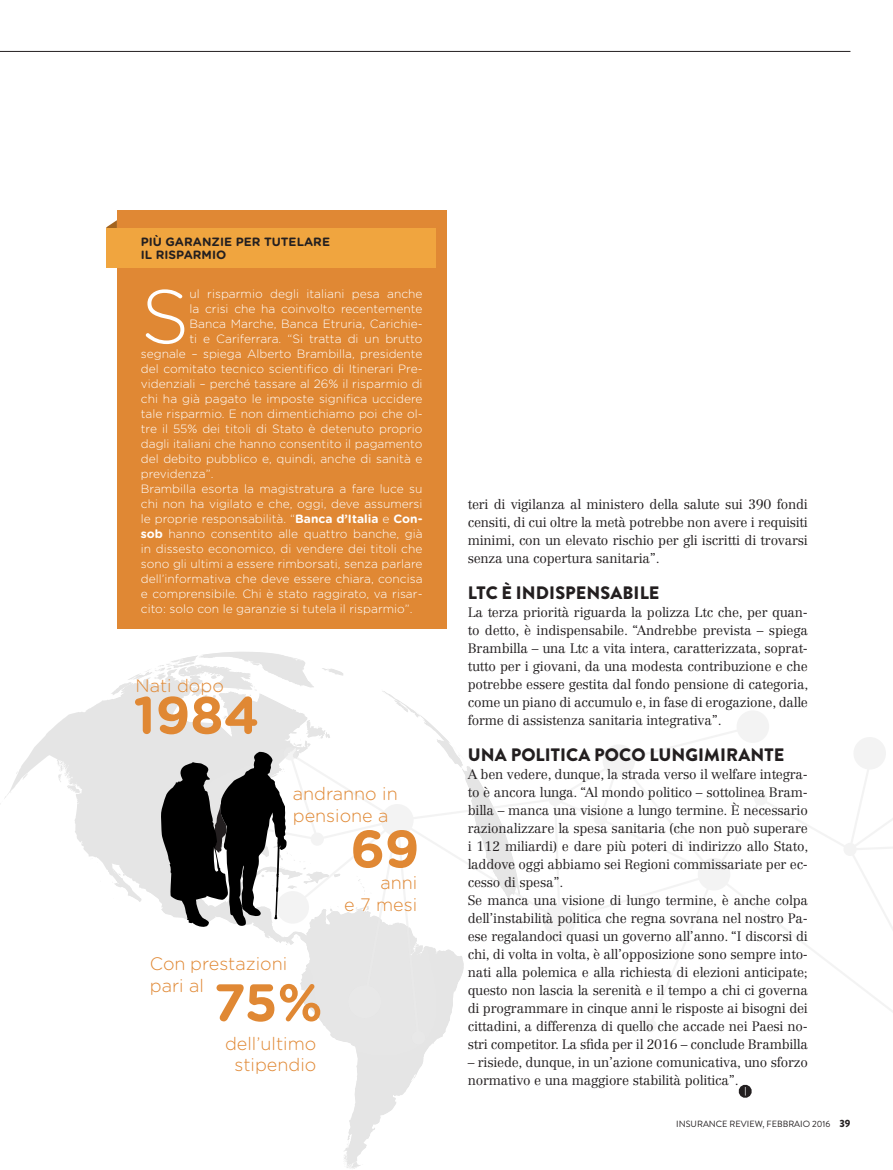
<style>
.page{position:relative;width:893px;height:1170px;background:#fff}
.page>*{position:absolute;margin:0;border:0;box-sizing:border-box;transform-origin:0 0}
.t1{font:300 75.9px "Gotham Rounded";color:#fff}
.t2{font:700 52.5px "Gotham Rounded";color:#e08834}
.t3{font:300 18px/21.6px "Gotham Rounded";color:#e08834}
.t4{font:900 18px "Brandon Grotesque";letter-spacing:.005em;color:#231f20}
.t5{font:300 13.5px/18px "Centennial LT Std";letter-spacing:-.015em;color:#231f20;text-align:justify}
.t6{font:300 12px/15px "Gotham Rounded";color:#fff;text-align:justify}
.t7{font:700 12px "Gotham Rounded";color:#231f20}
.t8{font:9px "Brandon Grotesque";color:#231f20}
.s1{font-weight:700}
.s2{font-weight:900;font-size:10.5px}
</style>
<div class="page">
<svg style="left:10px;top:698px;width:406px;height:440px"></svg>
<svg style="left:90px;top:858px;width:8px;height:5px"></svg>
<svg style="left:16px;top:771px;width:12px;height:9px"></svg>
<svg style="left:0;top:791px;width:12px;height:16px"></svg>
<svg style="left:57px;top:759px;width:25px;height:34px"></svg>
<img style="left:117px;top:628px;width:87px;height:1px">
<img style="left:416px;top:1052px;width:9px;height:21px">
<img style="left:390px;top:1072px;width:27px;height:66px">
<img style="left:365px;top:1109px;width:27px;height:30px">
<img style="left:364px;top:1138px;width:3px;height:11px">
<img style="left:158px;top:665px;width:223px;height:50px">
<img style="left:322px;top:668px;width:22px;height:3px">
<div style="left:116px;top:669px;width:59px;height:218px;background:#e5e5e5"></div>
<img style="left:230px;top:671px;width:117px;height:467px">
<svg style="left:379px;top:1115px;width:3px;height:6px"></svg>
<svg style="left:112px;top:863px;width:13px;height:19px"></svg>
<svg style="left:111px;top:671px;width:46px;height:24px"></svg>
<img style="left:116px;top:682px;width:16px;height:11px">
<svg style="left:175px;top:652px;width:140px;height:48px"></svg>
<svg style="left:228px;top:710px;width:665px;height:342px"></svg>
<svg style="left:217px;top:747px;width:208px;height:297px"></svg>
<svg style="left:381px;top:691px;width:141px;height:288px"></svg>
<svg style="left:343px;top:1134px;width:21px;height:35px"></svg>
<img style="left:166px;top:659px;width:29px;height:9px">
<svg style="left:106px;top:220px;width:11px;height:8px"></svg>
<div style="left:117px;top:210px;width:329px;height:418px;background:#e08834"></div>
<div style="left:106px;top:228px;width:330px;height:39px;background:#f0a53f"></div>
<hr style="left:0;top:51px;width:850px;height:1px;background:#231f20">
<svg style="left:739px;top:1084px;width:13px;height:13px"></svg>
<svg style="left:161px;top:715px;width:179px;height:212px"></svg>
<p class="t7" style="left:141px;top:232px;width:191px">PIÙ GARANZIE PER TUTELARE</p>
<p class="t7" style="left:141px;top:246px;width:87px">IL RISPARMIO</p>
<p class="t1" style="left:141px;top:266px;width:50px">S</p>
<p class="t6" style="left:189px;top:286px;width:235px">ul risparmio degli italiani pesa anche</p>
<p class="t6" style="left:189px;top:301px;width:235px">la crisi che ha coinvolto recentemente</p>
<p class="t6" style="left:189px;top:316px;width:235px">Banca Marche, Banca Etruria, Carichie-</p>
<p class="t6" style="left:189px;top:331px;width:235px">ti e Cariferrara. “Si tratta di un brutto</p>
<p class="t6" style="left:141px;top:346px;width:283px">segnale – spiega Alberto Brambilla, presidente</p>
<p class="t6" style="left:141px;top:361px;width:283px">del comitato tecnico scientifico di Itinerari Pre-</p>
<p class="t6" style="left:141px;top:376px;width:283px">videnziali – perché tassare al 26% il risparmio di</p>
<p class="t6" style="left:141px;top:391px;width:283px">chi ha già pagato le imposte significa uccidere</p>
<p class="t6" style="left:141px;top:406px;width:283px">tale risparmio. E non dimentichiamo poi che ol-</p>
<p class="t6" style="left:141px;top:421px;width:283px">tre il 55% dei titoli di Stato è detenuto proprio</p>
<p class="t6" style="left:141px;top:436px;width:283px">dagli italiani che hanno consentito il pagamento</p>
<p class="t6" style="left:141px;top:451px;width:283px">del debito pubblico e, quindi, anche di sanità e</p>
<p class="t6" style="left:141px;top:466px;width:74px">previdenza”.</p>
<p class="t6" style="left:141px;top:481px;width:283px">Brambilla esorta la magistratura a fare luce su chi non ha vigilato e che, oggi, deve assumersi le proprie responsabilità. “<span class="s1">Banca d’Italia</span> e <span class="s1">Con&shy;sob</span> hanno consentito alle quattro banche, già in dissesto economico, di vendere dei titoli che sono gli ultimi a essere rimborsati, senza parlare dell’informativa che deve essere chiara, concisa e comprensibile. Chi è stato raggirato, va risar&shy;cito: solo con le garanzie si tutela il risparmio”.</p>
<p class="t3" style="left:136px;top:674px;width:90px">Nati dopo</p>
<p class="t2" style="left:133px;top:676px;width:128px">1984</p>
<p class="t3" style="left:293px;top:782px;width:106px">andranno in pensione a</p>
<p class="t2" style="left:350px;top:810px;width:70px">69</p>
<p class="t3" style="left:380px;top:871px;width:38px">anni</p>
<p class="t3" style="left:344px;top:893px;width:74px">e 7 mesi</p>
<p class="t3" style="left:150px;top:952px;width:139px">Con prestazioni pari al</p>
<p class="t2" style="left:213px;top:963px;width:111px">75%</p>
<p class="t3" style="left:225px;top:1031px;width:93px;text-align:center">dell’ultimo stipendio</p>
<p class="t5" style="left:468px;top:495px;width:342px">teri di vigilanza al ministero della salute sui 390 fondi censiti, di cui oltre la metà potrebbe non avere i requisiti minimi, con un elevato rischio per gli iscritti di trovarsi senza una copertura sanitaria”.</p>
<p class="t4" style="left:468px;top:579px;width:193px">LTC È INDISPENSABILE</p>
<p class="t5" style="left:468px;top:603px;width:342px">La terza priorità riguarda la polizza Ltc che, per quan&shy;to detto, è indispensabile. “Andrebbe prevista – spiega Brambilla – una Ltc a vita intera, caratterizzata, soprat&shy;tutto per i giovani, da una modesta contribuzione e che potrebbe essere gestita dal fondo pensione di categoria, come un piano di accumulo e, in fase di erogazione, dalle forme di assistenza sanitaria integrativa”.</p>
<p class="t4" style="left:468px;top:741px;width:318px">UNA POLITICA POCO LUNGIMIRANTE</p>
<p class="t5" style="left:468px;top:765px;width:342px">A ben vedere, dunque, la strada verso il welfare integra&shy;to è ancora lunga. “Al mondo politico – sottolinea Bram&shy;billa – manca una visione a lungo termine. È necessario razionalizzare la spesa sanitaria (che non può superare i 112 miliardi) e dare più poteri di indirizzo allo Stato, laddove oggi abbiamo sei Regioni commissariate per ec&shy;cesso di spesa”.</p>
<p class="t5" style="left:468px;top:891px;width:342px">Se manca una visione di lungo termine, è anche colpa dell’instabilità politica che regna sovrana nel nostro Pa&shy;ese regalandoci quasi un governo all’anno. “I discorsi di chi, di volta in volta, è all’opposizione sono sempre into&shy;nati alla polemica e alla richiesta di elezioni anticipate; questo non lascia la serenità e il tempo a chi ci governa di programmare in cinque anni le risposte ai bisogni dei cittadini, a differenza di quello che accade nei Paesi no&shy;stri competitor. La sfida per il 2016 – conclude Brambilla</p>
<p class="t5" style="left:468px;top:1053px;width:342px">– risiede, dunque, in un’azione comunicativa, uno sforzo normativo e una maggiore stabilità politica”.</p>
<p class="t8" style="left:676px;top:1117px;width:176px">INSURANCE REVIEW, FEBBRAIO 2016 <span class="s2">39</span></p>
</div>
